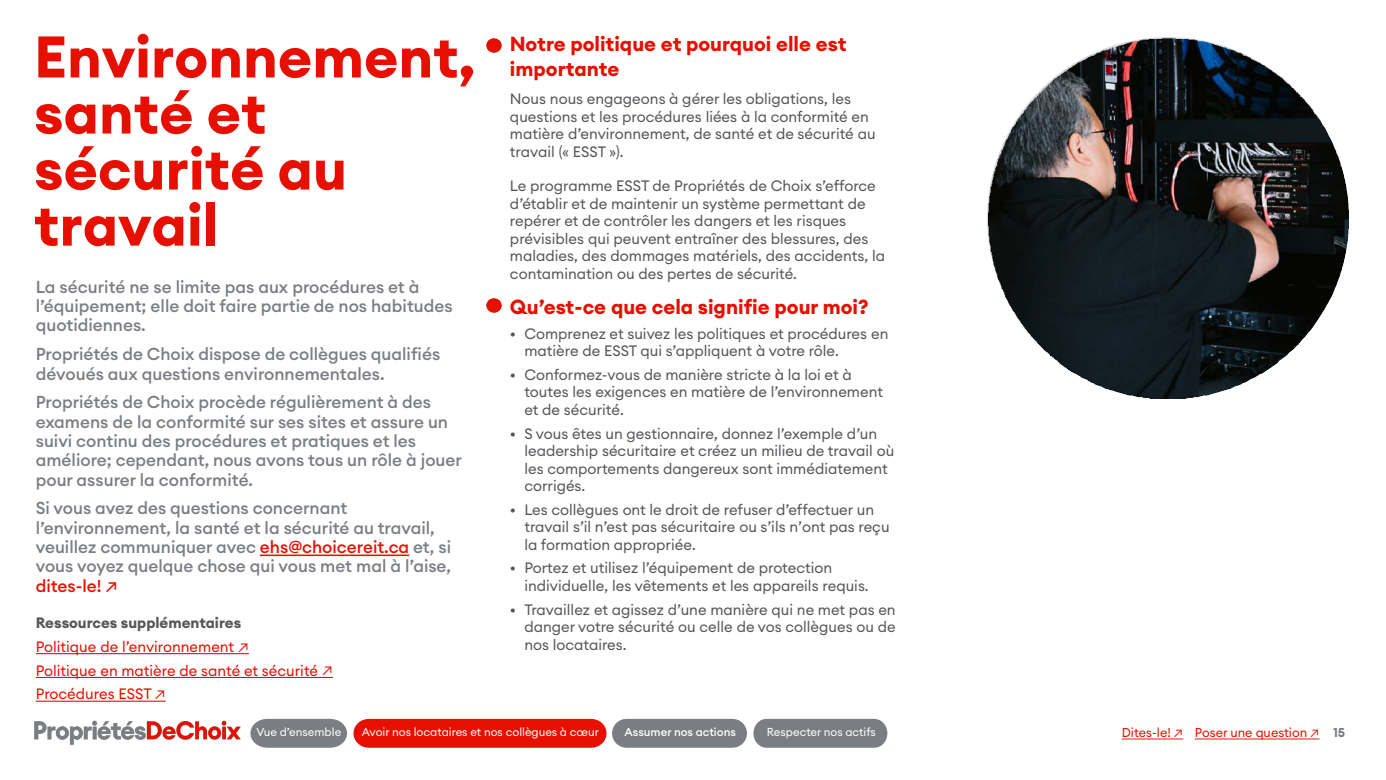
<style>
.page{position:relative;width:1386px;height:780px;background:#fff}
.page>*{position:absolute;margin:0;border:0;box-sizing:border-box;transform-origin:0 0}
.t1{font:700 57.75px/56px "Euclid Circular A";color:#e60f00}
.t2{font:700 20.12px/24.2px "Euclid Circular A";color:#e60f00}
.t3{font:500 17.06px/19.2px "Euclid Circular A";color:#7a7d82}
.t4{font:500 17.06px "Euclid Circular A";color:#e60f00}
.t5{font:14.88px/17.5px "Euclid Circular A";color:#545659}
.t6{font:14.88px/23.7px "Euclid Circular A";color:#e60f00}
.t7{font:700 14.88px "Euclid Circular A";color:#545659}
.t8{font:12.69px "Euclid Circular A";color:#e60f00}
.t9{font:11.38px "Euclid Circular A";color:#fff}
.t10{font:500 11.38px "Euclid Circular A";color:#fff}
.s1{color:#e60f00}
.s2{font-weight:700;color:#7a7d82}
</style>
<div class="page">
<svg style="left:36px;top:653px;width:213px;height:1px"></svg>
<svg style="left:36px;top:676px;width:297px;height:1px"></svg>
<svg style="left:36px;top:700px;width:130px;height:1px"></svg>
<svg style="left:260px;top:554px;width:149px;height:2px"></svg>
<img style="left:987px;top:38px;width:361px;height:360px">
<img style="left:486px;top:298px;width:15px;height:15px">
<img style="left:486px;top:38px;width:15px;height:14px">
<svg style="left:1121px;top:738px;width:61px;height:1px"></svg>
<svg style="left:1194px;top:738px;width:125px;height:1px"></svg>
<svg style="left:753px;top:718px;width:134px;height:29px;background:#83858a"></svg>
<svg style="left:612px;top:718px;width:135px;height:29px;background:#83868b"></svg>
<svg style="left:252px;top:718px;width:95px;height:29px;background:#85888c"></svg>
<div style="left:353px;top:718px;width:253px;height:29px;background:#e60f00"></div>
<img style="left:34px;top:720px;width:218px;height:25px">
<h1 class="t1" style="left:34px;top:30px;width:443px">Environnement, santé et sécurité au travail</h1>
<p class="t3" style="left:36px;top:277px;width:418px">La sécurité ne se limite pas aux procédures et à l’équipement; elle doit faire partie de nos habitudes quotidiennes.</p>
<p class="t3" style="left:36px;top:344px;width:406px">Propriétés de Choix dispose de collègues qualifiés dévoués aux questions environnementales.</p>
<p class="t3" style="left:36px;top:392px;width:427px">Propriétés de Choix procède régulièrement à des examens de la conformité sur ses sites et assure un suivi continu des procédures et pratiques et les améliore; cependant, nous avons tous un rôle à jouer pour assurer la conformité.</p>
<p class="t3" style="left:36px;top:498px;width:417px">Si vous avez des questions concernant l’environnement, la santé et la sécurité au travail, veuillez communiquer avec <span class="s1">ehs@choicereit.ca</span> et, si vous voyez quelque chose qui vous met mal à l’aise,</p>
<p class="t4" style="left:36px;top:574px;width:84px">dites-le! ↗</p>
<p class="t7" style="left:36px;top:612px;width:207px">Ressources supplémentaires</p>
<p class="t6" style="left:36px;top:634px;width:298px">Politique de l’environnement ↗<br>Politique en matière de santé et sécurité ↗<br>Procédures ESST ↗</p>
<h2 class="t2" style="left:510px;top:32px;width:338px">Notre politique et pourquoi elle est importante</h2>
<p class="t5" style="left:510px;top:90px;width:367px">Nous nous engageons à gérer les obligations, les questions et les procédures liées à la conformité en matière d’environnement, de santé et de sécurité au travail (« ESST »).</p>
<p class="t5" style="left:510px;top:177px;width:376px">Le programme ESST de Propriétés de Choix s’efforce d’établir et de maintenir un système permettant de repérer et de contrôler les dangers et les risques prévisibles qui peuvent entraîner des blessures, des maladies, des dommages matériels, des accidents, la contamination ou des pertes de sécurité.</p>
<h2 class="t2" style="left:510px;top:294px;width:360px">Qu’est-ce que cela signifie pour moi?</h2>
<p class="t5" style="left:524px;top:324px;width:365px;text-indent:-14px">• Comprenez et suivez les politiques et procédures en matière de ESST qui s’appliquent à votre rôle.</p>
<p class="t5" style="left:524px;top:365px;width:360px;text-indent:-14px">• Conformez-vous de manière stricte à la loi et à toutes les exigences en matière de l’environnement et de sécurité.</p>
<p class="t5" style="left:524px;top:424px;width:371px;text-indent:-14px">• S vous êtes un gestionnaire, donnez l’exemple d’un leadership sécuritaire et créez un milieu de travail où les comportements dangereux sont immédiatement corrigés.</p>
<p class="t5" style="left:524px;top:500px;width:367px;text-indent:-14px">• Les collègues ont le droit de refuser d’effectuer un travail sʼil n’est pas sécuritaire ou sʼils nʼont pas reçu la formation appropriée.</p>
<p class="t5" style="left:524px;top:559px;width:346px;text-indent:-14px">• Portez et utilisez l’équipement de protection individuelle, les vêtements et les appareils requis.</p>
<p class="t5" style="left:524px;top:600px;width:373px;text-align:justify;text-indent:-14px">• Travaillez et agissez d’une manière qui ne met pas en danger votre sécurité ou celle de vos collègues ou de nos locataires.</p>
<p class="t9" style="left:256px;top:724px;width:86px">Vue d’ensemble</p>
<p class="t9" style="left:362px;top:724px;width:238px">Avoir nos locataires et nos collègues à cœur</p>
<p class="t10" style="left:624px;top:724px;width:113px">Assumer nos actions</p>
<p class="t9" style="left:766px;top:724px;width:111px">Respecter nos actifs</p>
<p class="t8" style="left:1121px;top:724px;width:225px">Dites-le! ↗ Poser une question ↗ <span class="s2">15</span></p>
</div>
